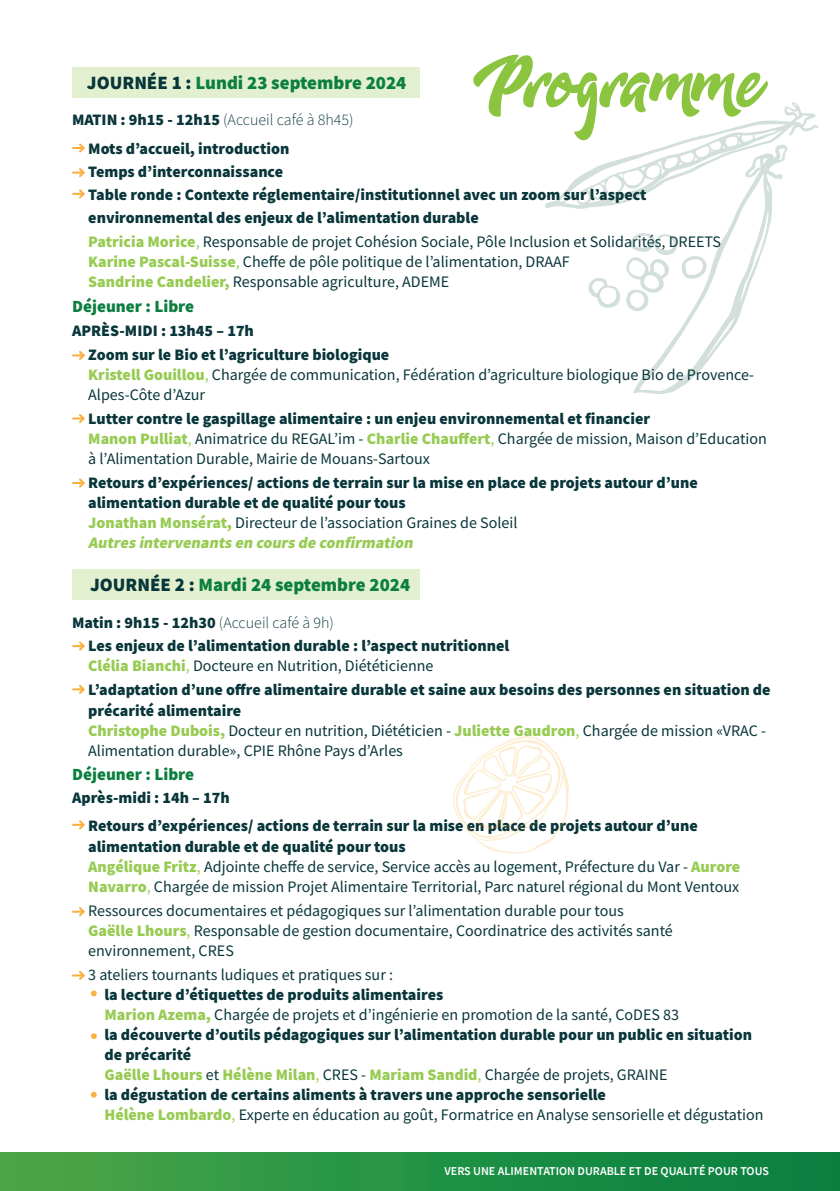
<style>
.page{position:relative;width:840px;height:1191px;background:#fff}
.page>*{position:absolute;margin:0;border:0;box-sizing:border-box;transform-origin:0 0}
.t1{font:70px "Adleit Demo";letter-spacing:-.095em;color:#8bc43f}
.t2{font:900 18.8px "Source Sans Pro";color:#0c7f3f}
.t3{font:900 17.2px "Source Sans Pro";color:#0c7f3f}
.t4{font:900 16px/20px "Source Sans Pro";color:#09363a}
.t5{font:16px/20px "Source Sans Pro";color:#09363a}
.t6{font:300 16px "Source Sans Pro";color:#09363a}
.t7{font:600 12px "Source Sans Pro";color:#fff}
.s1{color:#09363a}
.s2{font-weight:900}
.s3{color:#97cb53}
.s4{font-weight:400;color:#97cb53}
.s5{font-weight:400}
.s6{font-weight:900;color:#97cb53}
.s7{font-style:italic;color:#97cb53}
.s8{font-weight:300}
</style>
<div class="page">
<div style="left:72px;top:67px;width:348px;height:30px;background:#e2f0cf"></div>
<div style="left:0;top:1152px;width:839px;height:39px;background:linear-gradient(to right,#4aa748,#037f40)"></div>
<svg style="left:545px;top:102px;width:273px;height:292px"></svg>
<svg style="left:72px;top:143px;width:13px;height:9px"></svg>
<svg style="left:72px;top:168px;width:13px;height:9px"></svg>
<svg style="left:72px;top:351px;width:13px;height:9px"></svg>
<svg style="left:72px;top:478px;width:13px;height:9px"></svg>
<svg style="left:72px;top:414px;width:13px;height:9px"></svg>
<div style="left:72px;top:569px;width:348px;height:30px;background:#e2f0cf"></div>
<svg style="left:72px;top:641px;width:13px;height:9px"></svg>
<svg style="left:72px;top:820px;width:13px;height:9px"></svg>
<svg style="left:72px;top:685px;width:13px;height:9px"></svg>
<svg style="left:72px;top:907px;width:13px;height:9px"></svg>
<svg style="left:72px;top:971px;width:13px;height:9px"></svg>
<svg style="left:91px;top:990px;width:6px;height:6px"></svg>
<svg style="left:91px;top:1033px;width:6px;height:6px"></svg>
<svg style="left:91px;top:1091px;width:6px;height:6px"></svg>
<svg style="left:453px;top:736px;width:116px;height:117px"></svg>
<svg style="left:72px;top:189px;width:13px;height:9px"></svg>
<h1 class="t1" style="left:473px;top:42px;width:296px">Programme</h1>
<p class="t2" style="left:87px;top:70px;width:321px"><span class="s1">JOURNÉE 1 :</span> Lundi 23 septembre 2024</p>
<p class="t6" style="left:72px;top:109px;width:283px"><span class="s2">MATIN : 9h15 - 12h15</span> (Accueil café à 8h45)</p>
<p class="t4" style="left:88px;top:137px;width:634px;line-height:23.2px">Mots d’accueil, introduction<br>Temps d’interconnaissance<br>Table ronde : Contexte réglementaire/institutionnel avec un zoom sur l’aspect environnemental des enjeux de l’alimentation durable<br><span class="s3">Patricia Morice</span><span class="s4">,</span> <span class="s5">Responsable de projet Cohésion Sociale, Pôle Inclusion et Solidarités, DREETS</span></p>
<p class="t5" style="left:88px;top:251px;width:482px"><span class="s6">Karine Pascal-Suisse</span><span class="s3">,</span> Cheffe de pôle politique de l’alimentation, DRAAF<br><span class="s6">Sandrine Candelier,</span> Responsable agriculture, ADEME</p>
<p class="t3" style="left:72px;top:295px;width:124px">Déjeuner : Libre</p>
<p class="t4" style="left:72px;top:321px;width:183px">APRÈS-MIDI : 13h45 – 17h</p>
<p class="t5" style="left:88px;top:345px;width:667px"><span class="s2">Zoom sur le Bio et l’agriculture biologique<br></span><span class="s6">Kristell Gouillou</span><span class="s3">,</span> Chargée de communication, Fédération d’agriculture biologique Bio de Provence-<br>Alpes-Côte d’Azur</p>
<p class="t5" style="left:88px;top:409px;width:679px"><span class="s2">Lutter contre le gaspillage alimentaire : un enjeu environnemental et financier<br></span><span class="s6">Manon Pulliat</span><span class="s3">,</span> Animatrice du REGAL’im - <span class="s6">Charlie Chauffert</span><span class="s3">,</span> Chargée de mission, Maison d’Education à l’Alimentation Durable, Mairie de Mouans-Sartoux</p>
<p class="t4" style="left:88px;top:472px;width:610px">Retours d’expériences/ actions de terrain sur la mise en place de projets autour d’une alimentation durable et de qualité pour tous<br><span class="s3">Jonathan Monsérat,</span> <span class="s5">Directeur de l’association Graines de Soleil<br></span><span class="s7">Autres intervenants en cours de confirmation</span></p>
<p class="t2" style="left:90px;top:572px;width:321px"><span class="s1">JOURNÉE 2 :</span> Mardi 24 septembre 2024</p>
<p class="t4" style="left:72px;top:612px;width:263px">Matin : 9h15 - 12h30 <span class="s8">(Accueil café à 9h)</span></p>
<p class="t4" style="left:88px;top:635px;width:422px">Les enjeux de l’alimentation durable : l’aspect nutritionnel<br><span class="s3">Clélia Bianchi</span><span class="s4">,</span> <span class="s5">Docteure en Nutrition, Diététicienne</span></p>
<p class="t4" style="left:88px;top:679px;width:683px">L’adaptation d’une offre alimentaire durable et saine aux besoins des personnes en situation de précarité alimentaire<br><span class="s3">Christophe Dubois,</span> <span class="s5">Docteur en nutrition, Diététicien -</span> <span class="s3">Juliette Gaudron</span><span class="s4">,</span> <span class="s5">Chargée de mission «VRAC - Alimentation durable», CPIE Rhône Pays d’Arles</span></p>
<p class="t3" style="left:72px;top:762px;width:124px">Déjeuner : Libre</p>
<p class="t4" style="left:72px;top:787px;width:159px">Après-midi : 14h – 17h</p>
<p class="t5" style="left:88px;top:815px;width:653px"><span class="s2">Retours d’expériences/ actions de terrain sur la mise en place de projets autour d’une alimentation durable et de qualité pour tous<br></span><span class="s6">Angélique Fritz</span><span class="s3">,</span> Adjointe cheffe de service, Service accès au logement, Préfecture du Var - <span class="s6">Aurore Navarro</span><span class="s3">,</span> Chargée de mission Projet Alimentaire Territorial, Parc naturel régional du Mont Ventoux</p>
<p class="t5" style="left:88px;top:900px;width:585px">Ressources documentaires et pédagogiques sur l’alimentation durable pour tous<br><span class="s6">Gaëlle Lhours</span><span class="s3">,</span> Responsable de gestion documentaire, Coordinatrice des activités santé environnement, CRES</p>
<p class="t5" style="left:88px;top:964px;width:306px">3 ateliers tournants ludiques et pratiques sur :</p>
<p class="t4" style="left:104px;top:984px;width:660px">la lecture d’étiquettes de produits alimentaires<br><span class="s3">Marion Azema,</span> <span class="s5">Chargée de projets et d’ingénierie en promotion de la santé, CoDES 83<br></span>la découverte d’outils pédagogiques sur l’alimentation durable pour un public en situation de précarité<br><span class="s3">Gaëlle Lhours</span> <span class="s5">et</span> <span class="s3">Hélène Milan</span><span class="s4">,</span> <span class="s5">CRES -</span> <span class="s3">Mariam Sandid</span><span class="s4">,</span> <span class="s5">Chargée de projets, GRAINE<br></span>la dégustation de certains aliments à travers une approche sensorielle<br><span class="s3">Hélène Lombardo</span><span class="s4">,</span> <span class="s5">Experte en éducation au goût, Formatrice en Analyse sensorielle et dégustation</span></p>
<p class="t7" style="left:444px;top:1163px;width:326px">VERS UNE ALIMENTATION DURABLE ET DE QUALITÉ POUR TOUS</p>
</div>
